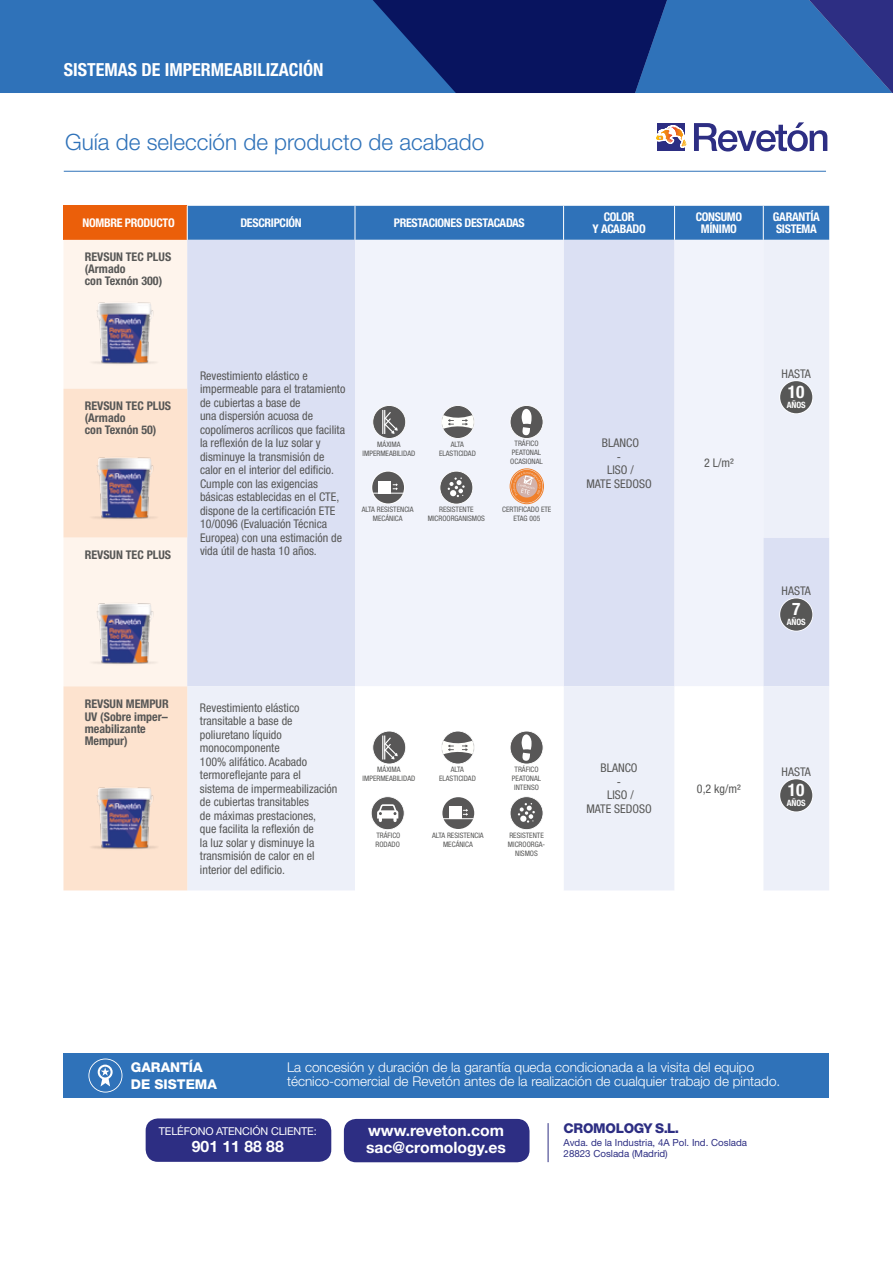
<style>
.page{position:relative;width:893px;height:1263px;background:#fff}
.page>*{position:absolute;margin:0;border:0;box-sizing:border-box;transform-origin:0 0}
.t1{font:300 22.5px "Helvetica Neue LT Std";color:#2f72b9}
.t2{font:700 condensed 18px "Helvetica Neue LT Std";color:#fff}
.t3{font:700 condensed 17.4px "Helvetica Neue LT Std";color:#fff}
.t4{font:700 15.75px/17px "Helvetica Neue LT Std";color:#fff}
.t5{font:300 13.5px/13.5px "Helvetica Neue LT Std";color:#fff}
.t6{font:800 13.5px/16.5px "Helvetica Neue LT Std";color:#fff}
.t7{font:800 13.5px "Helvetica Neue LT Std";letter-spacing:-.02em;color:#2d2e83}
.t8{font:condensed 12px/13.5px "Helvetica Neue LT Std";color:#575756}
.t9{font:700 condensed 12px/12px "Helvetica Neue LT Std";color:#575756}
.t10{font:700 condensed 12px/12px "Helvetica Neue LT Std";letter-spacing:-.025em;color:#fff;text-align:center}
.t11{font:10.8px "Helvetica Neue LT Std";letter-spacing:-.015em;color:#fff}
.t12{font:9.75px/11.2px "Helvetica Neue LT Std";color:#2d2e83}
.t13{font:700 condensed 8.7px "Helvetica Neue LT Std";color:#fff}
.t14{font:condensed 7.5px/9px "Helvetica Neue LT Std";color:#575756;text-align:center}
</style>
<div class="page">
<div style="left:0;top:0;width:353px;height:93px;background:#2f72b9"></div>
<svg style="left:353px;top:0;width:540px;height:93px;background:#1d448d"></svg>
<div style="left:657px;top:123px;width:28px;height:28px;background:#2d2e83"></div>
<svg style="left:694px;top:122px;width:133px;height:30px"></svg>
<svg style="left:656px;top:125px;width:31px;height:23px"></svg>
<hr style="left:64px;top:171px;width:762px;height:1px;background:#2f72b9">
<div style="left:64px;top:1053px;width:765px;height:45px;background:#2f72b9"></div>
<svg style="left:88px;top:1058px;width:34px;height:34px"></svg>
<hr style="left:548px;top:1123px;width:1px;height:39px;background:#2d2e83">
<div style="left:344px;top:1119px;width:185px;height:43px;background:#2d2e83;border-radius:12px"></div>
<div style="left:146px;top:1118px;width:185px;height:44px;background:#2d2e83;border-radius:12px"></div>
<div style="left:63px;top:206px;width:124px;height:34px;background:#eb5f0a"></div>
<div style="left:188px;top:206px;width:641px;height:34px;background:#2f72b9"></div>
<div style="left:63px;top:240px;width:124px;height:149px;background:#fef4ec"></div>
<svg style="left:187px;top:240px;width:642px;height:650px;fill:#edf0f9"></svg>
<svg style="left:63px;top:389px;width:124px;height:501px;background:#fde7d7"></svg>
<svg style="left:355px;top:686px;width:408px;height:204px"></svg>
<hr style="left:355px;top:206px;width:1px;height:34px;background:#fff">
<hr style="left:563px;top:206px;width:1px;height:34px;background:#fff">
<hr style="left:674px;top:206px;width:1px;height:34px;background:#fff">
<hr style="left:763px;top:206px;width:1px;height:34px;background:#fff">
<svg style="left:779px;top:380px;width:34px;height:34px"></svg>
<div style="left:780px;top:381px;width:32px;height:32px;background:#575756;border-radius:50%"></div>
<svg style="left:779px;top:598px;width:34px;height:33px"></svg>
<div style="left:780px;top:598px;width:32px;height:33px;background:#575756;border-radius:50%"></div>
<svg style="left:779px;top:778px;width:34px;height:34px"></svg>
<div style="left:780px;top:779px;width:32px;height:32px;background:#575756;border-radius:50%"></div>
<img style="left:74px;top:293px;width:100px;height:76px">
<img style="left:74px;top:448px;width:100px;height:76px">
<img style="left:74px;top:594px;width:100px;height:75px">
<img style="left:74px;top:778px;width:100px;height:76px">
<svg style="left:439px;top:471px;width:34px;height:33px"></svg>
<svg style="left:372px;top:405px;width:34px;height:34px"></svg>
<svg style="left:441px;top:405px;width:34px;height:34px"></svg>
<svg style="left:510px;top:405px;width:34px;height:34px"></svg>
<svg style="left:371px;top:471px;width:34px;height:33px"></svg>
<div style="left:372px;top:472px;width:32px;height:31px;background:#585757;border-radius:50%"></div>
<hr style="left:373px;top:493px;width:30px;height:1px;background:#fff">
<div style="left:379px;top:481px;width:12px;height:12px;background:#fff"></div>
<svg style="left:393px;top:483px;width:5px;height:7px"></svg>
<svg style="left:510px;top:796px;width:33px;height:34px"></svg>
<svg style="left:372px;top:731px;width:34px;height:33px"></svg>
<svg style="left:441px;top:731px;width:34px;height:33px"></svg>
<svg style="left:510px;top:731px;width:34px;height:33px"></svg>
<svg style="left:441px;top:796px;width:34px;height:34px"></svg>
<div style="left:442px;top:797px;width:32px;height:32px;background:#585757;border-radius:50%"></div>
<hr style="left:443px;top:818px;width:31px;height:1px;background:#fff">
<div style="left:449px;top:806px;width:12px;height:13px;background:#fff"></div>
<svg style="left:463px;top:809px;width:5px;height:7px"></svg>
<svg style="left:511px;top:470px;width:32px;height:33px"></svg>
<div style="left:516px;top:475px;width:22px;height:22px;background:#d3b1a9;border-radius:50%"></div>
<div style="left:510px;top:469px;width:34px;height:35px;border:1px solid #f0802b;border-radius:50%"></div>
<svg style="left:513px;top:472px;width:28px;height:23px"></svg>
<svg style="left:371px;top:796px;width:34px;height:34px"></svg>
<h2 class="t2" style="left:64px;top:58px;width:261px">SISTEMAS DE IMPERMEABILIZACIÓN</h2>
<h1 class="t1" style="left:65px;top:129px;width:421px">Guía de selección de producto de acabado</h1>
<p class="t10" style="left:83px;top:217px;width:94px">NOMBRE PRODUCTO</p>
<p class="t10" style="left:240px;top:217px;width:63px">DESCRIPCIÓN</p>
<p class="t10" style="left:394px;top:217px;width:132px">PRESTACIONES DESTACADAS</p>
<p class="t10" style="left:592px;top:211px;width:55px">COLOR<br>Y ACABADO</p>
<p class="t10" style="left:696px;top:211px;width:48px">CONSUMO<br>MÍNIMO</p>
<p class="t10" style="left:773px;top:211px;width:49px;text-align:left">GARANTÍA<br>SISTEMA</p>
<p class="t9" style="left:85px;top:251px;width:88px">REVSUN TEC PLUS (Armado<br>con Texnón 300)</p>
<p class="t9" style="left:85px;top:400px;width:88px">REVSUN TEC PLUS (Armado<br>con Texnón 50)</p>
<p class="t9" style="left:85px;top:548px;width:88px">REVSUN TEC PLUS</p>
<p class="t8" style="left:200px;top:369px;width:147px">Revestimiento elástico e impermeable para el tratamiento de cubiertas a base de<br>una dispersión acuosa de copolímeros acrílicos que facilita la reflexión de la luz solar y disminuye la transmisión de calor en el interior del edificio.<br>Cumple con las exigencias básicas establecidas en el CTE, dispone de la certificación ETE<br>10/0096 (Evaluación Técnica<br>Europea) con una estimación de vida útil de hasta 10 años.</p>
<p class="t14" style="left:363px;top:440px;width:54px">MÁXIMA<br>IMPERMEABILIDAD</p>
<p class="t14" style="left:439px;top:439px;width:38px">ALTA<br>ELASTICIDAD</p>
<p class="t14" style="left:510px;top:439px;width:34px">TRÁFICO<br>PEATONAL<br>OCASIONAL</p>
<p class="t14" style="left:362px;top:505px;width:53px">ALTA RESISTENCIA<br>MECÁNICA</p>
<p class="t14" style="left:428px;top:505px;width:59px">RESISTENTE<br>MICROORGANISMOS</p>
<p class="t14" style="left:502px;top:505px;width:51px">CERTIFICADO ETE<br>ETAG 005</p>
<p class="t8" style="left:586px;top:436px;width:67px;text-align:center">BLANCO<br>-<br>LISO /<br>MATE SEDOSO</p>
<p class="t9" style="left:85px;top:696px;width:86px;line-height:13.5px">REVSUN MEMPUR<br>UV (Sobre imper–</p>
<p class="t9" style="left:85px;top:723px;width:63px">meabilizante<br>Mempur)</p>
<p class="t8" style="left:200px;top:701px;width:139px">Revestimiento elástico transitable a base de poliuretano líquido monocomponente<br>100% alifático. Acabado termoreflejante para el sistema de impermeabilización de cubiertas transitables<br>de máximas prestaciones,<br>que facilita la reflexión de<br>la luz solar y disminuye la transmisión de calor en el interior del edificio.</p>
<p class="t14" style="left:363px;top:765px;width:54px">MÁXIMA<br>IMPERMEABILIDAD</p>
<p class="t14" style="left:439px;top:765px;width:38px">ALTA<br>ELASTICIDAD</p>
<p class="t14" style="left:512px;top:765px;width:31px">TRÁFICO<br>PEATONAL<br>INTENSO</p>
<p class="t14" style="left:376px;top:830px;width:26px;text-align:left">TRÁFICO<br>RODADO</p>
<p class="t14" style="left:432px;top:831px;width:53px">ALTA RESISTENCIA<br>MECÁNICA</p>
<p class="t14" style="left:508px;top:830px;width:39px">RESISTENTE<br>MICROORGA-<br>NISMOS</p>
<p class="t8" style="left:586px;top:761px;width:67px;text-align:center">BLANCO<br>-<br>LISO /<br>MATE SEDOSO</p>
<p class="t8" style="left:704px;top:456px;width:31px">2 L/m²</p>
<p class="t8" style="left:782px;top:367px;width:31px">HASTA</p>
<h3 class="t3" style="left:788px;top:381px;width:18px">10</h3>
<p class="t13" style="left:787px;top:399px;width:21px">AÑOS</p>
<p class="t8" style="left:782px;top:584px;width:31px">HASTA</p>
<h3 class="t3" style="left:792px;top:599px;width:10px">7</h3>
<p class="t13" style="left:787px;top:617px;width:21px">AÑOS</p>
<p class="t8" style="left:697px;top:782px;width:45px">0,2 kg/m²</p>
<p class="t8" style="left:782px;top:765px;width:31px">HASTA</p>
<h3 class="t3" style="left:788px;top:779px;width:18px">10</h3>
<p class="t13" style="left:787px;top:798px;width:21px">AÑOS</p>
<p class="t6" style="left:131px;top:1059px;width:87px">GARANTÍA<br>DE SISTEMA</p>
<p class="t5" style="left:287px;top:1060px;width:495px">La concesión y duración de la garantía queda condicionada a la visita del equipo técnico-comercial de Revetón antes de la realización de cualquier trabajo de pintado.</p>
<h3 class="t4" style="left:366px;top:1122px;width:142px">www.reveton.com sac@cromology.es</h3>
<p class="t7" style="left:564px;top:1120px;width:117px">CROMOLOGY S.L.</p>
<p class="t12" style="left:564px;top:1137px;width:185px">Avda. de la Industria, 4A Pol. Ind. Coslada<br>28823 Coslada (Madrid)</p>
<p class="t11" style="left:159px;top:1125px;width:159px">TELÉFONO ATENCIÓN CLIENTE:</p>
<h3 class="t4" style="left:192px;top:1138px;width:93px">901 11 88 88</h3>
</div>
